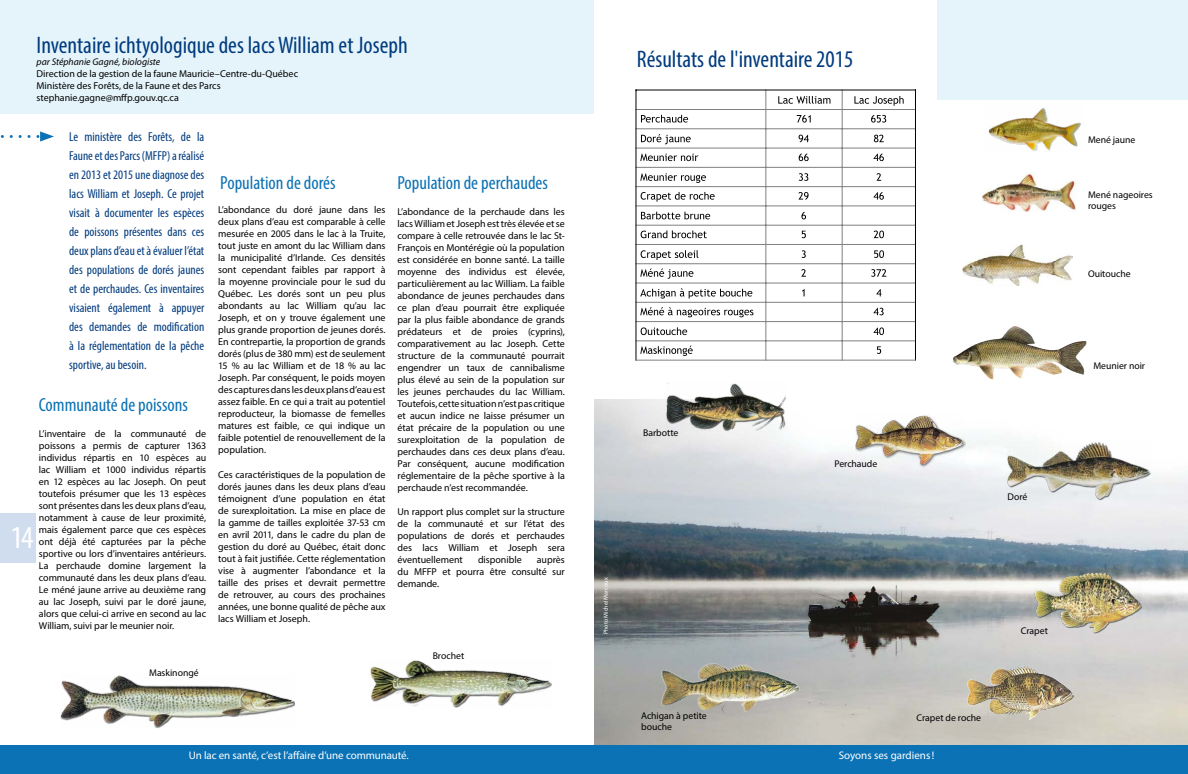
<style>
.page{position:relative;width:1188px;height:774px;background:#fff}
.page>*{position:absolute;margin:0;border:0;box-sizing:border-box;transform-origin:0 0}
.t1{font:condensed 32px "Myriad Pro";color:#fff}
.t2{font:condensed 24px "Myriad Pro";color:#003b7e}
.t3{font:condensed 19px "Myriad Pro";color:#0b72b5}
.t4{font:condensed 13px/19px "Myriad Pro";color:#003b7e;text-align:justify}
.t5{font:11px "Myriad Pro";letter-spacing:-.01em;color:#fff}
.t6{font:10px/12px "Myriad Pro";letter-spacing:-.005em;color:#000;text-align:justify}
.t7{font:9.8px/11.7px "Myriad Pro";letter-spacing:-.005em;color:#000}
.t8{font:italic 9.8px "Myriad Pro";color:#000}
.t9{font:6px "Myriad Pro";letter-spacing:.01em;color:#fff}
</style>
<div class="page">
<div style="left:0;top:745px;width:1188px;height:29px;background:#0b72b5"></div>
<div style="left:0;top:513px;width:36px;height:50px;background:#cfddef"></div>
<img style="left:594px;top:399px;width:594px;height:346px">
<div style="left:0;top:0;width:594px;height:113px;background:#e5f4fb"></div>
<div style="left:937px;top:0;width:251px;height:99px;background:#e5f4fb"></div>
<svg style="left:0;top:131px;width:54px;height:11px"></svg>
<img style="left:370px;top:660px;width:182px;height:48px">
<img style="left:61px;top:675px;width:234px;height:53px">
<img style="left:1034px;top:573px;width:109px;height:64px">
<img style="left:666px;top:383px;width:119px;height:48px">
<img style="left:1007px;top:442px;width:145px;height:59px">
<img style="left:855px;top:414px;width:111px;height:54px">
<img style="left:967px;top:665px;width:109px;height:58px">
<img style="left:661px;top:664px;width:139px;height:50px">
<svg style="left:778px;top:96px;width:52px;height:8px"></svg>
<svg style="left:854px;top:96px;width:50px;height:10px"></svg>
<svg style="left:641px;top:115px;width:47px;height:8px"></svg>
<svg style="left:797px;top:115px;width:14px;height:8px"></svg>
<svg style="left:871px;top:115px;width:15px;height:8px"></svg>
<svg style="left:641px;top:134px;width:50px;height:10px"></svg>
<svg style="left:799px;top:135px;width:10px;height:7px"></svg>
<svg style="left:874px;top:135px;width:10px;height:7px"></svg>
<svg style="left:640px;top:154px;width:58px;height:7px"></svg>
<svg style="left:799px;top:153px;width:10px;height:8px"></svg>
<svg style="left:874px;top:153px;width:10px;height:8px"></svg>
<svg style="left:640px;top:173px;width:66px;height:10px"></svg>
<svg style="left:799px;top:173px;width:9px;height:8px"></svg>
<svg style="left:877px;top:173px;width:4px;height:8px"></svg>
<svg style="left:641px;top:192px;width:74px;height:10px"></svg>
<svg style="left:799px;top:192px;width:10px;height:8px"></svg>
<svg style="left:874px;top:192px;width:10px;height:8px"></svg>
<svg style="left:641px;top:212px;width:69px;height:7px"></svg>
<svg style="left:801px;top:212px;width:5px;height:7px"></svg>
<svg style="left:641px;top:230px;width:66px;height:8px"></svg>
<svg style="left:802px;top:231px;width:4px;height:7px"></svg>
<svg style="left:874px;top:231px;width:10px;height:7px"></svg>
<svg style="left:641px;top:250px;width:57px;height:10px"></svg>
<svg style="left:802px;top:250px;width:4px;height:8px"></svg>
<svg style="left:874px;top:250px;width:10px;height:8px"></svg>
<svg style="left:640px;top:269px;width:53px;height:10px"></svg>
<svg style="left:801px;top:269px;width:5px;height:8px"></svg>
<svg style="left:871px;top:269px;width:15px;height:8px"></svg>
<svg style="left:640px;top:288px;width:112px;height:11px"></svg>
<svg style="left:802px;top:289px;width:3px;height:7px"></svg>
<svg style="left:876px;top:289px;width:5px;height:7px"></svg>
<svg style="left:640px;top:307px;width:113px;height:10px"></svg>
<svg style="left:874px;top:308px;width:10px;height:7px"></svg>
<svg style="left:641px;top:327px;width:46px;height:8px"></svg>
<svg style="left:874px;top:327px;width:10px;height:8px"></svg>
<svg style="left:640px;top:346px;width:53px;height:10px"></svg>
<svg style="left:877px;top:346px;width:4px;height:8px"></svg>
<hr style="left:766px;top:90px;width:1px;height:271px;background:#808080">
<hr style="left:842px;top:90px;width:1px;height:271px;background:#808080">
<hr style="left:636px;top:109px;width:280px;height:1px;background:#808080">
<hr style="left:636px;top:129px;width:280px;height:1px;background:#808080">
<hr style="left:636px;top:148px;width:280px;height:1px;background:#808080">
<hr style="left:636px;top:167px;width:280px;height:1px;background:#808080">
<hr style="left:636px;top:186px;width:280px;height:1px;background:#808080">
<hr style="left:636px;top:206px;width:280px;height:1px;background:#808080">
<hr style="left:636px;top:225px;width:280px;height:1px;background:#808080">
<hr style="left:636px;top:244px;width:280px;height:1px;background:#808080">
<hr style="left:636px;top:264px;width:280px;height:1px;background:#808080">
<hr style="left:636px;top:283px;width:280px;height:1px;background:#808080">
<hr style="left:636px;top:302px;width:280px;height:1px;background:#808080">
<hr style="left:636px;top:321px;width:280px;height:1px;background:#808080">
<hr style="left:636px;top:341px;width:280px;height:1px;background:#808080">
<hr style="left:636px;top:90px;width:1px;height:271px;background:#000">
<hr style="left:915px;top:90px;width:1px;height:271px;background:#000">
<hr style="left:636px;top:90px;width:280px;height:1px;background:#000">
<hr style="left:636px;top:360px;width:280px;height:1px;background:#808080">
<img style="left:988px;top:108px;width:93px;height:43px">
<img style="left:982px;top:174px;width:94px;height:38px">
<img style="left:962px;top:245px;width:111px;height:40px">
<img style="left:953px;top:326px;width:134px;height:54px">
<h2 class="t2" style="left:37px;top:31px;width:373px">Inventaire ichtyologique des lacs William et Joseph</h2>
<p class="t8" style="left:37px;top:56px;width:125px">par Stéphanie Gagné, biologiste</p>
<p class="t6" style="left:37px;top:68px;width:263px;text-align:left">Direction de la gestion de la faune Mauricie–Centre-du-Québec<br>Ministère des Forêts, de la Faune et des Parcs stephanie.gagne@mffp.gouv.qc.ca</p>
<p class="t4" style="left:69px;top:127px;width:137px">Le ministère des Forêts, de la Faune et des Parcs (MFFP) a réalisé en 2013 et 2015 une diagnose des lacs William et Joseph. Ce projet visait à documenter les espèces de poissons présentes dans ces deux plans d’eau et à évaluer l’état des populations de dorés jaunes et de perchaudes. Ces inventaires visaient également à appuyer des demandes de modification à la réglementation de la pêche sportive, au besoin.</p>
<h3 class="t3" style="left:39px;top:393px;width:151px">Communauté de poissons</h3>
<p class="t6" style="left:39px;top:427px;width:169px">L’inventaire de la communauté de poissons a permis de capturer 1363 individus répartis en 10 espèces au lac William et 1000 individus répartis en 12 espèces au lac Joseph. On peut toutefois présumer que les 13 espèces sont présentes dans les deux plans d’eau, notamment à cause de leur proximité, mais également parce que ces espèces ont déjà été capturées par la pêche sportive ou lors d’inventaires antérieurs.<br>La perchaude domine largement la communauté dans les deux plans d’eau.<br>Le méné jaune arrive au deuxième rang au lac Joseph, suivi par le doré jaune, alors que celui-ci arrive en second au lac William, suivi par le meunier noir.</p>
<h1 class="t1" style="left:11px;top:518px;width:25px">14</h1>
<p class="t7" style="left:149px;top:666px;width:51px">Maskinongé</p>
<h3 class="t3" style="left:220px;top:171px;width:117px">Population de dorés</h3>
<p class="t6" style="left:218px;top:204px;width:169px">L’abondance du doré jaune dans les deux plans d’eau est comparable à celle mesurée en 2005 dans le lac à la Truite, tout juste en amont du lac William dans la municipalité d’Irlande. Ces densités sont cependant faibles par rapport à la moyenne provinciale pour le sud du Québec. Les dorés sont un peu plus abondants au lac William qu’au lac Joseph, et on y trouve également une plus grande proportion de jeunes dorés.<br>En contrepartie, la proportion de grands dorés (plus de 380 mm) est de seulement 15 % au lac William et de 18 % au lac Joseph. Par conséquent, le poids moyen des captures dans les deux plans d’eau est assez faible. En ce qui a trait au potentiel reproducteur, la biomasse de femelles matures est faible, ce qui indique un faible potentiel de renouvellement de la population.</p>
<p class="t6" style="left:218px;top:468px;width:169px">Ces caractéristiques de la population de dorés jaunes dans les deux plans d’eau témoignent d’une population en état de surexploitation. La mise en place de la gamme de tailles exploitée 37-53 cm en avril 2011, dans le cadre du plan de gestion du doré au Québec, était donc tout à fait justifiée. Cette réglementation vise à augmenter l’abondance et la taille des prises et devrait permettre de retrouver, au cours des prochaines années, une bonne qualité de pêche aux lacs William et Joseph.</p>
<h3 class="t3" style="left:398px;top:171px;width:152px">Population de perchaudes</h3>
<p class="t6" style="left:398px;top:205px;width:169px">L’abondance de la perchaude dans les lacs William et Joseph est très élevée et se compare à celle retrouvée dans le lac St-François en Montérégie où la population est considérée en bonne santé. La taille moyenne des individus est élevée, particulièrement au lac William. La faible abondance de jeunes perchaudes dans ce plan d’eau pourrait être expliquée par la plus faible abondance de grands prédateurs et de proies (cyprins), comparativement au lac Joseph. Cette structure de la communauté pourrait engendrer un taux de cannibalisme plus élevé au sein de la population sur les jeunes perchaudes du lac William.<br>Toutefois, cette situation n’est pas critique et aucun indice ne laisse présumer un état précaire de la population ou une surexploitation de la population de perchaudes dans ces deux plans d’eau.<br>Par conséquent, aucune modification réglementaire de la pêche sportive à la perchaude n’est recommandée.</p>
<p class="t6" style="left:398px;top:505px;width:169px">Un rapport plus complet sur la structure de la communauté et sur l’état des populations de dorés et perchaudes des lacs William et Joseph sera éventuellement</p>
<p class="t6" style="left:478px;top:553px;width:45px">disponible</p>
<p class="t6" style="left:398px;top:553px;width:169px;text-indent:139px">auprès du MFFP et pourra être consulté sur demande.</p>
<p class="t7" style="left:433px;top:650px;width:33px">Brochet</p>
<h2 class="t2" style="left:637px;top:45px;width:218px">Résultats de l'inventaire 2015</h2>
<p class="t7" style="left:643px;top:426px;width:37px">Barbotte</p>
<p class="t9" style="left:602px;top:634px;width:58px;rotate:-90deg">Photo Michel Marcoux</p>
<p class="t7" style="left:641px;top:709px;width:67px">Achigan à petite bouche</p>
<p class="t7" style="left:834px;top:458px;width:44px">Perchaude</p>
<p class="t7" style="left:917px;top:711px;width:66px">Crapet de roche</p>
<p class="t5" style="left:189px;top:748px;width:222px">Un lac en santé, c’est l’affaire d’une communauté.</p>
<p class="t5" style="left:839px;top:748px;width:97px">Soyons ses gardiens !</p>
<p class="t7" style="left:1008px;top:490px;width:21px">Doré</p>
<p class="t7" style="left:1021px;top:625px;width:29px">Crapet</p>
<p class="t7" style="left:1088px;top:134px;width:49px">Mené jaune</p>
<p class="t7" style="left:1088px;top:188px;width:66px">Mené nageoires rouges</p>
<p class="t7" style="left:1088px;top:268px;width:44px">Ouitouche</p>
<p class="t7" style="left:1093px;top:360px;width:53px">Meunier noir</p>
</div>
